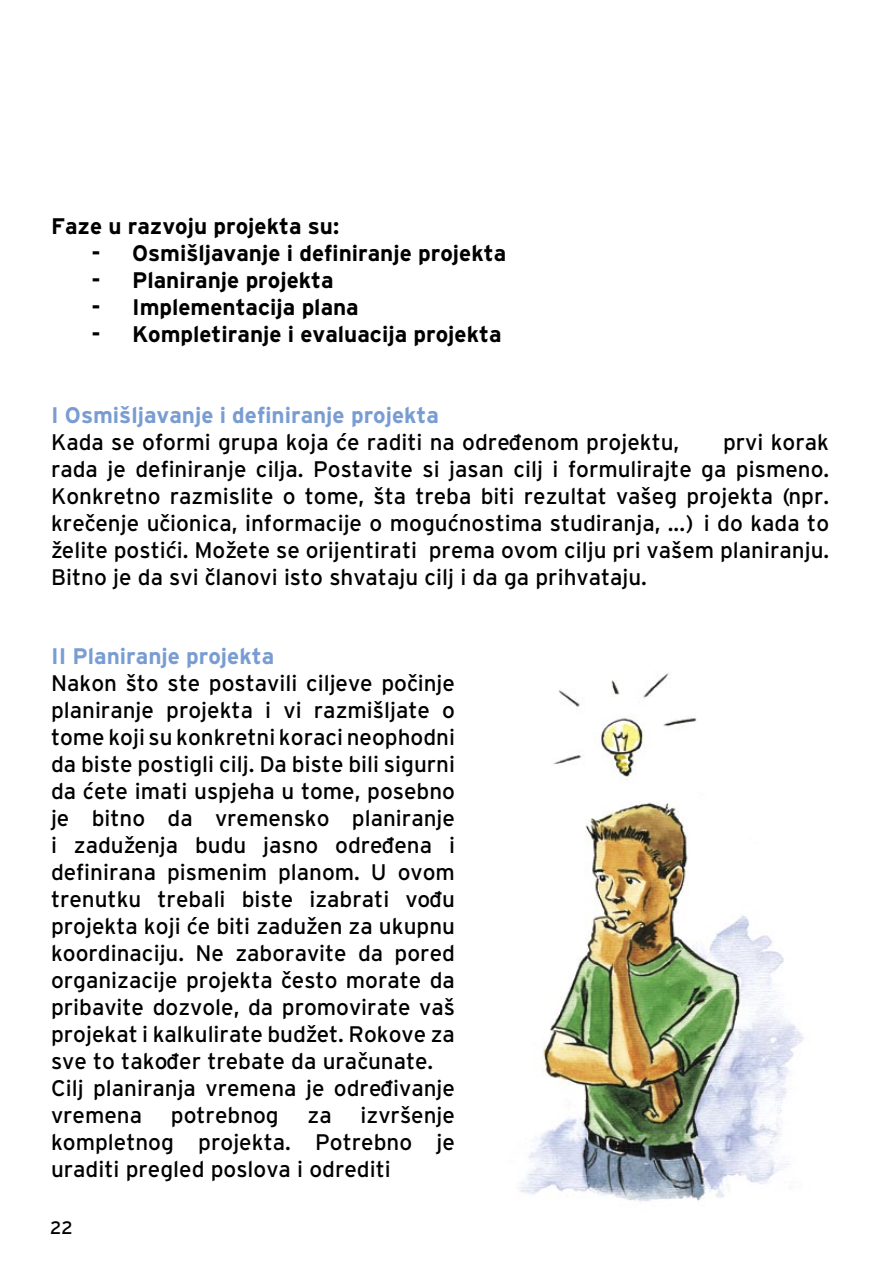
<style>
.page{position:relative;width:893px;height:1276px;background:#fff}
.page>*{position:absolute;margin:0;border:0;box-sizing:border-box;transform-origin:0 0}
.t1{font:22.5px/27px "Interstate Regular BH";color:#000;text-align:justify}
.t2{font:22.5px "Interstate Bold BH";color:#000}
.t3{font:22.5px "Interstate Bold BH";color:#799dd2}
.t4{font:18px "Interstate Regular BH";color:#000}
</style>
<div class="page">
<img style="left:517px;top:672px;width:287px;height:530px">
<p class="t2" style="left:51px;top:213px;width:290px">Faze u razvoju projekta su:</p>
<p class="t2" style="left:92px;top:240px;width:416px">- Osmišljavanje i definiranje projekta</p>
<p class="t2" style="left:92px;top:267px;width:244px">- Planiranje projekta</p>
<p class="t2" style="left:92px;top:294px;width:269px">- Implementacija plana</p>
<p class="t2" style="left:92px;top:321px;width:412px">- Kompletiranje i evaluacija projekta</p>
<p class="t3" style="left:51px;top:402px;width:390px">I Osmišljavanje i definiranje projekta</p>
<p class="t1" style="left:51px;top:428px;width:630px">Kada se oformi grupa koja će raditi na određenom projektu,</p>
<p class="t1" style="left:51px;top:428px;width:780px;text-indent:672px">prvi korak rada je definiranje cilja. Postavite si jasan cilj i formulirajte ga pismeno.<br>Konkretno razmislite o tome, šta treba biti rezultat vašeg projekta (npr. krečenje učionica, informacije o mogućnostima studiranja, ...) i do kada to želite postići. Možete se orijentirati prema ovom cilju pri vašem planiranju.<br>Bitno je da svi članovi isto shvataju cilj i da ga prihvataju.</p>
<p class="t3" style="left:51px;top:643px;width:225px">II Planiranje projekta</p>
<p class="t1" style="left:51px;top:669px;width:405px">Nakon što ste postavili ciljeve počinje planiranje projekta i vi razmišljate o tome koji su konkretni koraci neophodni da biste postigli cilj. Da biste bili sigurni da ćete imati uspjeha u tome, posebno je bitno da vremensko planiranje i zaduženja budu jasno određena i definirana pismenim planom. U ovom trenutku trebali biste izabrati vođu projekta koji će biti zadužen za ukupnu koordinaciju. Ne zaboravite da pored organizacije projekta često morate da pribavite dozvole, da promovirate vaš projekat i kalkulirate budžet. Rokove za sve to također trebate da uračunate.</p>
<p class="t1" style="left:51px;top:1074px;width:405px">Cilj planiranja vremena je određivanje vremena</p>
<p class="t1" style="left:51px;top:1101px;width:405px;text-indent:310px">izvršenje kompletnog projekta. Potrebno je uraditi pregled poslova i odrediti</p>
<p class="t4" style="left:50px;top:1217px;width:24px">22</p>
<p class="t1" style="left:171px;top:1101px;width:109px">potrebnog</p>
<p class="t1" style="left:308px;top:1101px;width:26px">za</p>
</div>
